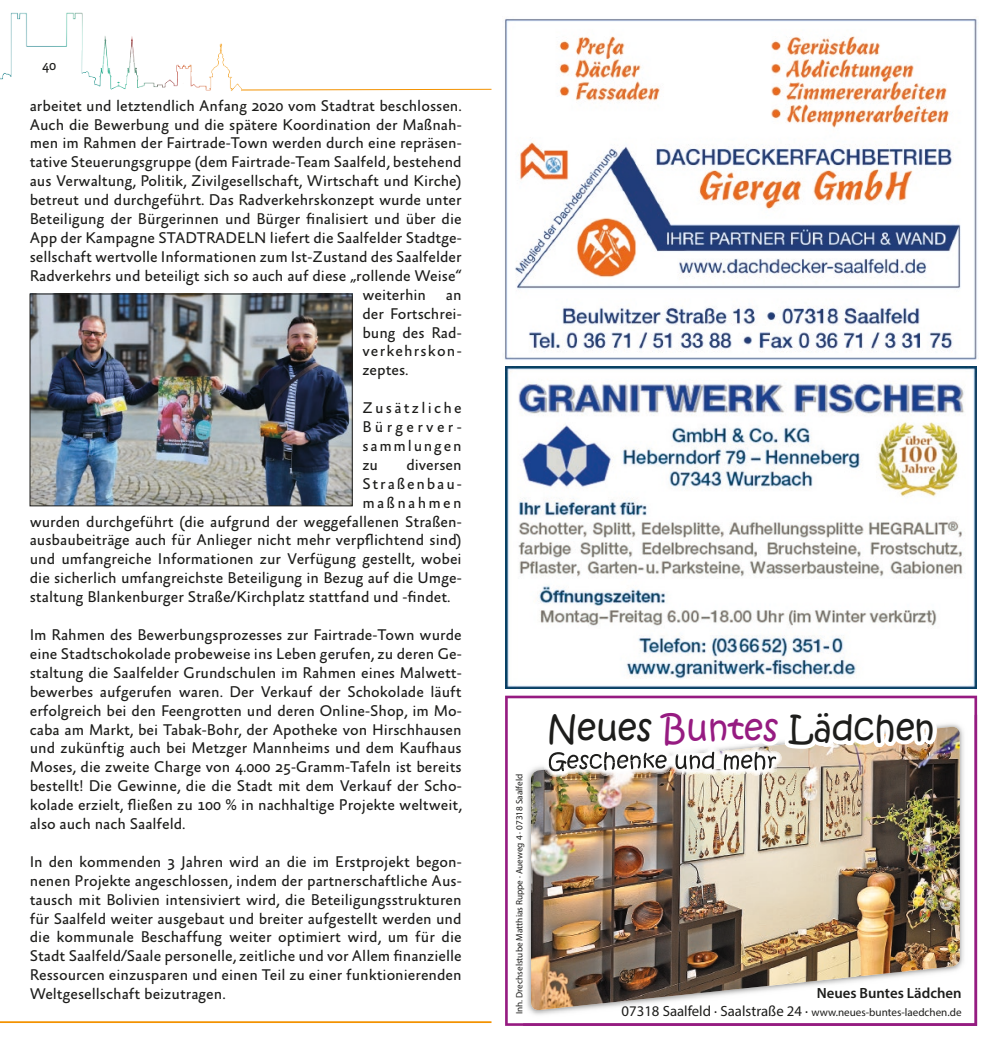
<style>
.page{position:relative;width:983px;height:1042px;background:#fff}
.page>*{position:absolute;margin:0;border:0;box-sizing:border-box;transform-origin:0 0}
.t1{font:33.95px "Kristen ITC";color:#1d1d1b}
.Fliesstext{font:15.75px/18.9px "Absara Sans OT";color:#1d1d1b;text-align:justify}
.Fliesstext-2{font:15.75px "Absara Sans OT";letter-spacing:.12em;color:#1d1d1b}
.Fliesstext-3{font:15.75px "Absara Sans OT";letter-spacing:.145em;color:#1d1d1b}
.t2{font:600 14.88px "Myriad Pro";color:#1d1d1b}
.t3{font:14px "Absara Sans OT";color:#1d1d1b}
.t4{font:11.03px "Myriad Pro";color:#1d1d1b}
.t5{font:9.28px "Myriad Pro";color:#1d1d1b}
.s1{color:#961b81}
.s2{font-size:14.88px}
</style>
<div class="page">
<hr style="left:0;top:1021px;width:491px;height:2px;background:#f39200">
<svg style="left:241px;top:88px;width:251px;height:3px"></svg>
<img style="left:0;top:12px;width:241px;height:79px">
<svg style="left:505px;top:695px;width:471px;height:331px"></svg>
<img style="left:523px;top:715px;width:453px;height:311px">
<img style="left:781px;top:727px;width:170px;height:48px">
<img style="left:544px;top:764px;width:237px;height:13px">
<img style="left:548px;top:764px;width:228px;height:7px">
<svg style="left:541px;top:695px;width:401px;height:69px"></svg>
<img style="left:505px;top:367px;width:471px;height:322px">
<img style="left:504px;top:19px;width:473px;height:341px">
<img style="left:32px;top:296px;width:318px;height:208px">
<div style="left:30px;top:294px;width:322px;height:212px;border:1px solid #1d1d1b"></div>
<p class="t3" style="left:42px;top:58px;width:16px">40</p>
<p class="Fliesstext" style="left:30px;top:97px;width:433px">arbeitet und letztendlich Anfang 2020 vom Stadtrat beschlossen.</p>
<p class="Fliesstext" style="left:30px;top:116px;width:433px">Auch die Bewerbung und die spätere Koordination der Maßnah-</p>
<p class="Fliesstext" style="left:30px;top:135px;width:433px">men im Rahmen der Fairtrade-Town werden durch eine repräsen-</p>
<p class="Fliesstext" style="left:30px;top:154px;width:433px">tative Steuerungsgruppe (dem Fairtrade-Team Saalfeld, bestehend</p>
<p class="Fliesstext" style="left:30px;top:173px;width:433px">aus Verwaltung, Politik, Zivilgesellschaft, Wirtschaft und Kirche)</p>
<p class="Fliesstext" style="left:30px;top:192px;width:433px">betreut und durchgeführt. Das Radverkehrskonzept wurde unter</p>
<p class="Fliesstext" style="left:30px;top:210px;width:433px">Beteiligung der Bürgerinnen und Bürger finalisiert und über die</p>
<p class="Fliesstext" style="left:30px;top:229px;width:433px">App der Kampagne STADTRADELN liefert die Saalfelder Stadtge-</p>
<p class="Fliesstext" style="left:30px;top:248px;width:433px">sellschaft wertvolle Informationen zum Ist-Zustand des Saalfelder</p>
<p class="Fliesstext" style="left:30px;top:267px;width:433px">Radverkehrs und beteiligt sich so auch auf diese „rollende Weise“</p>
<p class="Fliesstext" style="left:362px;top:286px;width:65px">weiterhin</p>
<p class="Fliesstext" style="left:362px;top:286px;width:101px;text-indent:83px">an der Fortschrei&shy;bung des Rad&shy;verkehrskon&shy;zeptes.</p>
<p class="Fliesstext" style="left:362px;top:399px;width:101px">Zusätzliche Bürgerver&shy;sammlungen zu</p>
<p class="Fliesstext" style="left:406px;top:456px;width:57px">diversen</p>
<p class="Fliesstext-2" style="left:362px;top:475px;width:101px">Straßenbau-</p>
<p class="Fliesstext-3" style="left:362px;top:494px;width:101px">maßnahmen</p>
<p class="Fliesstext" style="left:30px;top:513px;width:433px">wurden durchgeführt (die aufgrund der weggefallenen Straßen-</p>
<p class="Fliesstext" style="left:30px;top:532px;width:433px">ausbaubeiträge auch für Anlieger nicht mehr verpflichtend sind)</p>
<p class="Fliesstext" style="left:30px;top:551px;width:433px">und umfangreiche Informationen zur Verfügung gestellt, wobei</p>
<p class="Fliesstext" style="left:30px;top:570px;width:433px">die sicherlich umfangreichste Beteiligung in Bezug auf die Umge-</p>
<p class="Fliesstext" style="left:30px;top:588px;width:422px">staltung Blankenburger Straße/Kirchplatz stattfand und -findet.</p>
<p class="Fliesstext" style="left:30px;top:626px;width:433px">Im Rahmen des Bewerbungsprozesses zur Fairtrade-Town wurde eine Stadtschokolade probeweise ins Leben gerufen, zu deren Ge&shy;staltung die Saalfelder Grundschulen im Rahmen eines Malwett&shy;bewerbes aufgerufen waren. Der Verkauf der Schokolade läuft erfolgreich bei den Feengrotten und deren Online-Shop, im Mo&shy;caba am Markt, bei Tabak-Bohr, der Apotheke von Hirschhausen und zukünftig auch bei Metzger Mannheims und dem Kaufhaus Moses, die zweite Charge von 4.000 25-Gramm-Tafeln ist bereits bestellt! Die Gewinne, die die Stadt mit dem Verkauf der Scho&shy;kolade erzielt, fließen zu 100 % in nachhaltige Projekte weltweit, also auch nach Saalfeld.</p>
<p class="Fliesstext" style="left:30px;top:853px;width:433px">In den kommenden 3 Jahren wird an die im Erstprojekt begon&shy;nenen Projekte angeschlossen, indem der partnerschaftliche Aus&shy;tausch mit Bolivien intensiviert wird, die Beteiligungsstrukturen für Saalfeld weiter ausgebaut und breiter aufgestellt werden und die kommunale Beschaffung weiter optimiert wird, um für die Stadt Saalfeld/Saale personelle, zeitliche und vor Allem finanzielle Ressourcen einzusparen und einen Teil zu einer funktionierenden Weltgesellschaft beizutragen.</p>
<p class="t5" style="left:513px;top:1014px;width:242px;rotate:-90deg">Inh. Drechselstube Matthias Ruppe · Aueweg 4 · 07318 Saalfeld</p>
<p class="t1" style="left:547px;top:706px;width:389px">Neues <span class="s1">Buntes</span> Lädchen</p>
<p class="t2" style="left:816px;top:983px;width:146px">Neues Buntes Lädchen</p>
<p class="t4" style="left:621px;top:1005px;width:341px"><span class="s2">07318 Saalfeld · Saalstraße 24 ·</span> www.neues-buntes-laedchen.de</p>
</div>
